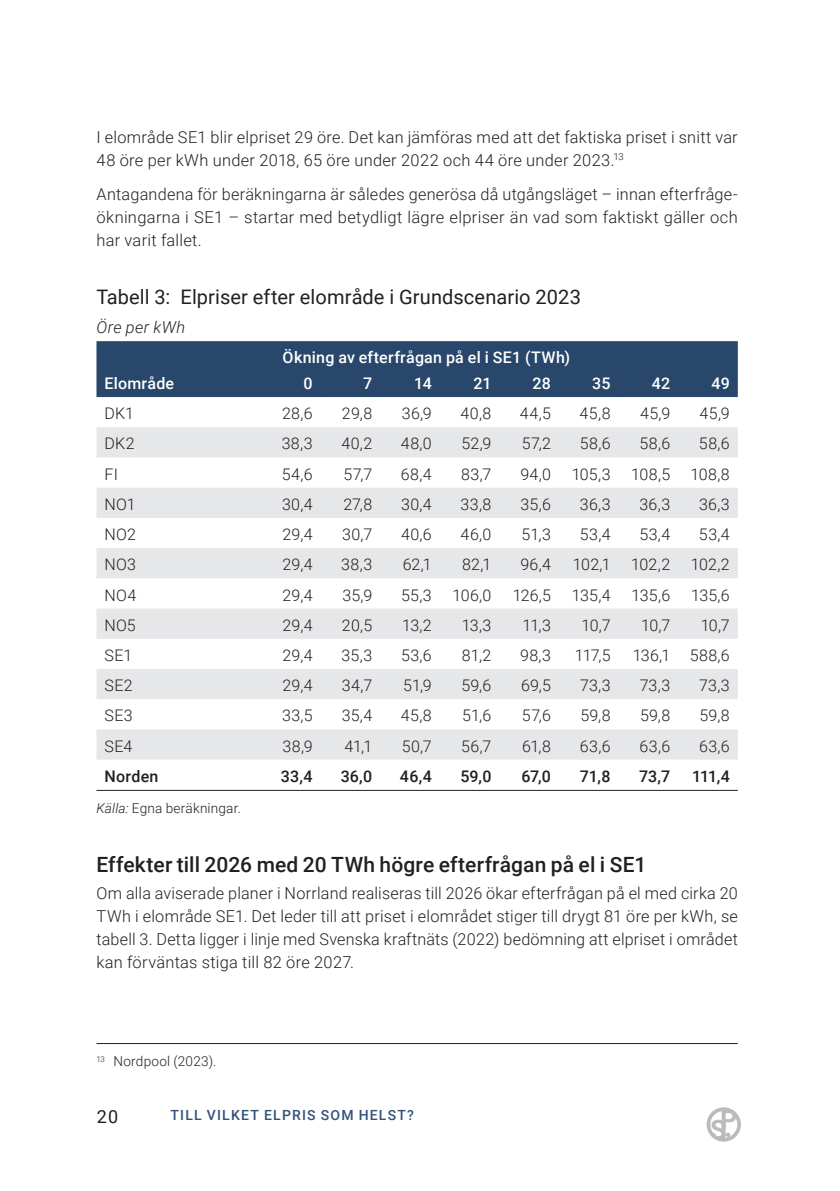
<style>
.page{position:relative;width:840px;height:1191px;background:#fff}
.page>*{position:absolute;margin:0;border:0;box-sizing:border-box;transform-origin:0 0}
.Underrubrik_1_1_Roboto_Medium{font:500 21px "Roboto";letter-spacing:.005em;color:#231f20}
.Tabell_1{font:20px "Roboto";letter-spacing:.005em;color:#231f20}
.t1{font:18px "Roboto";color:#231f20}
.Bröd_Roboto_Light_utan_indrag_2mm{font:300 16.4px/23px "Roboto";letter-spacing:.015em;color:#231f20;text-align:justify}
.Bröd_Roboto_Light_utan_indrag{font:italic 300 16.4px "Roboto";letter-spacing:.025em;color:#231f20}
.Tabell_2{font:300 16px "Roboto";letter-spacing:.015em;color:#231f20}
.Tabell_2-2{font:500 16px "Roboto";letter-spacing:.015em;color:#fff}
.Tabell_2-3{font:500 16px "Roboto";letter-spacing:.01em;color:#231f20}
.t2{font:500 14px "Roboto";letter-spacing:.085em;color:#32537a}
.Fotnot{font:300 13.6px "Roboto";letter-spacing:.015em;color:#231f20}
.Fotnot_utan_linje{font:300 13.6px "Roboto";letter-spacing:.02em;color:#231f20}
.s1{font-style:italic}
</style>
<div class="page">
<hr style="left:96px;top:790px;width:641px;height:1px;background:#231f20">
<div style="left:96px;top:341px;width:641px;height:56px;background:#28476a"></div>
<svg style="left:96px;top:427px;width:641px;height:332px;fill:#e6e7e9"></svg>
<hr style="left:96px;top:1043px;width:641px;height:1px;background:#231f20">
<p class="Bröd_Roboto_Light_utan_indrag_2mm" style="left:96px;top:125px;width:642px">I elområde SE1 blir elpriset 29 öre. Det kan jämföras med att det faktiska priset i snitt var<br>48 öre per kWh under 2018, 65 öre under 2022 och 44 öre under 2023.<sup>13</sup></p>
<p class="Bröd_Roboto_Light_utan_indrag_2mm" style="left:96px;top:182px;width:642px">Antagandena för beräkningarna är således generösa då utgångsläget – innan efterfråge&shy;ökningarna i SE1 – startar med betydligt lägre elpriser än vad som faktiskt gäller och har varit fallet.</p>
<p class="Tabell_1" style="left:96px;top:283px;width:485px">Tabell 3: Elpriser efter elområde i Grundscenario 2023</p>
<p class="Bröd_Roboto_Light_utan_indrag" style="left:96px;top:316px;width:90px">Öre per kWh</p>
<p class="Tabell_2-2" style="left:282px;top:346px;width:289px">Ökning av efterfrågan på el i SE1 (TWh)</p>
<p class="Tabell_2-2" style="left:104px;top:372px;width:71px">Elområde</p>
<p class="Tabell_2-2" style="left:303px;top:372px;width:11px">0</p>
<p class="Tabell_2-2" style="left:363px;top:372px;width:11px">7</p>
<p class="Tabell_2-2" style="left:414px;top:372px;width:19px">14</p>
<p class="Tabell_2-2" style="left:473px;top:372px;width:20px">21</p>
<p class="Tabell_2-2" style="left:532px;top:372px;width:20px">28</p>
<p class="Tabell_2-2" style="left:592px;top:372px;width:20px">35</p>
<p class="Tabell_2-2" style="left:651px;top:372px;width:20px">42</p>
<p class="Tabell_2-2" style="left:711px;top:372px;width:20px">49</p>
<p class="Tabell_2" style="left:104px;top:402px;width:31px">DK1</p>
<p class="Tabell_2" style="left:282px;top:402px;width:32px">28,6</p>
<p class="Tabell_2" style="left:342px;top:402px;width:32px">29,8</p>
<p class="Tabell_2" style="left:401px;top:402px;width:31px">36,9</p>
<p class="Tabell_2" style="left:460px;top:402px;width:32px">40,8</p>
<p class="Tabell_2" style="left:519px;top:402px;width:33px">44,5</p>
<p class="Tabell_2" style="left:579px;top:402px;width:32px">45,8</p>
<p class="Tabell_2" style="left:639px;top:402px;width:32px">45,9</p>
<p class="Tabell_2" style="left:699px;top:402px;width:32px">45,9</p>
<p class="Tabell_2" style="left:104px;top:432px;width:32px">DK2</p>
<p class="Tabell_2" style="left:281px;top:432px;width:32px">38,3</p>
<p class="Tabell_2" style="left:341px;top:432px;width:32px">40,2</p>
<p class="Tabell_2" style="left:400px;top:432px;width:33px">48,0</p>
<p class="Tabell_2" style="left:461px;top:432px;width:31px">52,9</p>
<p class="Tabell_2" style="left:521px;top:432px;width:31px">57,2</p>
<p class="Tabell_2" style="left:579px;top:432px;width:32px">58,6</p>
<p class="Tabell_2" style="left:639px;top:432px;width:32px">58,6</p>
<p class="Tabell_2" style="left:698px;top:432px;width:32px">58,6</p>
<p class="Tabell_2" style="left:104px;top:463px;width:15px">FI</p>
<p class="Tabell_2" style="left:281px;top:463px;width:32px">54,6</p>
<p class="Tabell_2" style="left:343px;top:463px;width:30px">57,7</p>
<p class="Tabell_2" style="left:401px;top:463px;width:32px">68,4</p>
<p class="Tabell_2" style="left:461px;top:463px;width:32px">83,7</p>
<p class="Tabell_2" style="left:520px;top:463px;width:32px">94,0</p>
<p class="Tabell_2" style="left:571px;top:463px;width:40px">105,3</p>
<p class="Tabell_2" style="left:631px;top:463px;width:40px">108,5</p>
<p class="Tabell_2" style="left:690px;top:463px;width:41px">108,8</p>
<p class="Tabell_2" style="left:104px;top:493px;width:33px">NO1</p>
<p class="Tabell_2" style="left:282px;top:493px;width:32px">30,4</p>
<p class="Tabell_2" style="left:343px;top:493px;width:30px">27,8</p>
<p class="Tabell_2" style="left:401px;top:493px;width:32px">30,4</p>
<p class="Tabell_2" style="left:460px;top:493px;width:32px">33,8</p>
<p class="Tabell_2" style="left:520px;top:493px;width:32px">35,6</p>
<p class="Tabell_2" style="left:579px;top:493px;width:32px">36,3</p>
<p class="Tabell_2" style="left:639px;top:493px;width:32px">36,3</p>
<p class="Tabell_2" style="left:698px;top:493px;width:32px">36,3</p>
<p class="Tabell_2" style="left:104px;top:523px;width:33px">NO2</p>
<p class="Tabell_2" style="left:282px;top:523px;width:32px">29,4</p>
<p class="Tabell_2" style="left:342px;top:523px;width:31px">30,7</p>
<p class="Tabell_2" style="left:401px;top:523px;width:32px">40,6</p>
<p class="Tabell_2" style="left:460px;top:523px;width:32px">46,0</p>
<p class="Tabell_2" style="left:521px;top:523px;width:31px">51,3</p>
<p class="Tabell_2" style="left:579px;top:523px;width:32px">53,4</p>
<p class="Tabell_2" style="left:639px;top:523px;width:32px">53,4</p>
<p class="Tabell_2" style="left:698px;top:523px;width:32px">53,4</p>
<p class="Tabell_2" style="left:104px;top:553px;width:33px">NO3</p>
<p class="Tabell_2" style="left:282px;top:553px;width:32px">29,4</p>
<p class="Tabell_2" style="left:341px;top:553px;width:32px">38,3</p>
<p class="Tabell_2" style="left:402px;top:553px;width:30px">62,1</p>
<p class="Tabell_2" style="left:462px;top:553px;width:31px">82,1</p>
<p class="Tabell_2" style="left:520px;top:553px;width:32px">96,4</p>
<p class="Tabell_2" style="left:572px;top:553px;width:39px">102,1</p>
<p class="Tabell_2" style="left:630px;top:553px;width:41px">102,2</p>
<p class="Tabell_2" style="left:690px;top:553px;width:41px">102,2</p>
<p class="Tabell_2" style="left:104px;top:583px;width:33px">NO4</p>
<p class="Tabell_2" style="left:282px;top:583px;width:32px">29,4</p>
<p class="Tabell_2" style="left:342px;top:583px;width:31px">35,9</p>
<p class="Tabell_2" style="left:401px;top:583px;width:32px">55,3</p>
<p class="Tabell_2" style="left:452px;top:583px;width:40px">106,0</p>
<p class="Tabell_2" style="left:512px;top:583px;width:40px">126,5</p>
<p class="Tabell_2" style="left:571px;top:583px;width:40px">135,4</p>
<p class="Tabell_2" style="left:631px;top:583px;width:40px">135,6</p>
<p class="Tabell_2" style="left:690px;top:583px;width:40px">135,6</p>
<p class="Tabell_2" style="left:104px;top:614px;width:33px">NO5</p>
<p class="Tabell_2" style="left:282px;top:614px;width:32px">29,4</p>
<p class="Tabell_2" style="left:342px;top:614px;width:32px">20,5</p>
<p class="Tabell_2" style="left:402px;top:614px;width:31px">13,2</p>
<p class="Tabell_2" style="left:461px;top:614px;width:31px">13,3</p>
<p class="Tabell_2" style="left:522px;top:614px;width:30px">11,3</p>
<p class="Tabell_2" style="left:581px;top:614px;width:31px">10,7</p>
<p class="Tabell_2" style="left:640px;top:614px;width:31px">10,7</p>
<p class="Tabell_2" style="left:700px;top:614px;width:31px">10,7</p>
<p class="Tabell_2" style="left:104px;top:644px;width:29px">SE1</p>
<p class="Tabell_2" style="left:282px;top:644px;width:32px">29,4</p>
<p class="Tabell_2" style="left:341px;top:644px;width:32px">35,3</p>
<p class="Tabell_2" style="left:401px;top:644px;width:32px">53,6</p>
<p class="Tabell_2" style="left:461px;top:644px;width:31px">81,2</p>
<p class="Tabell_2" style="left:520px;top:644px;width:32px">98,3</p>
<p class="Tabell_2" style="left:574px;top:644px;width:37px">117,5</p>
<p class="Tabell_2" style="left:632px;top:644px;width:39px">136,1</p>
<p class="Tabell_2" style="left:689px;top:644px;width:42px">588,6</p>
<p class="Tabell_2" style="left:104px;top:674px;width:30px">SE2</p>
<p class="Tabell_2" style="left:282px;top:674px;width:32px">29,4</p>
<p class="Tabell_2" style="left:341px;top:674px;width:32px">34,7</p>
<p class="Tabell_2" style="left:403px;top:674px;width:30px">51,9</p>
<p class="Tabell_2" style="left:461px;top:674px;width:31px">59,6</p>
<p class="Tabell_2" style="left:521px;top:674px;width:31px">69,5</p>
<p class="Tabell_2" style="left:579px;top:674px;width:32px">73,3</p>
<p class="Tabell_2" style="left:639px;top:674px;width:32px">73,3</p>
<p class="Tabell_2" style="left:698px;top:674px;width:32px">73,3</p>
<p class="Tabell_2" style="left:104px;top:704px;width:30px">SE3</p>
<p class="Tabell_2" style="left:282px;top:704px;width:32px">33,5</p>
<p class="Tabell_2" style="left:341px;top:704px;width:32px">35,4</p>
<p class="Tabell_2" style="left:400px;top:704px;width:32px">45,8</p>
<p class="Tabell_2" style="left:462px;top:704px;width:31px">51,6</p>
<p class="Tabell_2" style="left:521px;top:704px;width:31px">57,6</p>
<p class="Tabell_2" style="left:580px;top:704px;width:32px">59,8</p>
<p class="Tabell_2" style="left:639px;top:704px;width:32px">59,8</p>
<p class="Tabell_2" style="left:699px;top:704px;width:32px">59,8</p>
<p class="Tabell_2" style="left:104px;top:734px;width:29px">SE4</p>
<p class="Tabell_2" style="left:282px;top:734px;width:32px">38,9</p>
<p class="Tabell_2" style="left:344px;top:734px;width:29px">41,1</p>
<p class="Tabell_2" style="left:401px;top:734px;width:32px">50,7</p>
<p class="Tabell_2" style="left:461px;top:734px;width:32px">56,7</p>
<p class="Tabell_2" style="left:522px;top:734px;width:30px">61,8</p>
<p class="Tabell_2" style="left:579px;top:734px;width:32px">63,6</p>
<p class="Tabell_2" style="left:639px;top:734px;width:32px">63,6</p>
<p class="Tabell_2" style="left:698px;top:734px;width:32px">63,6</p>
<p class="Tabell_2-3" style="left:104px;top:765px;width:55px">Norden</p>
<p class="Tabell_2-3" style="left:281px;top:765px;width:33px">33,4</p>
<p class="Tabell_2-3" style="left:340px;top:765px;width:33px">36,0</p>
<p class="Tabell_2-3" style="left:399px;top:765px;width:33px">46,4</p>
<p class="Tabell_2-3" style="left:460px;top:765px;width:32px">59,0</p>
<p class="Tabell_2-3" style="left:521px;top:765px;width:31px">67,0</p>
<p class="Tabell_2-3" style="left:579px;top:765px;width:32px">71,8</p>
<p class="Tabell_2-3" style="left:638px;top:765px;width:33px">73,7</p>
<p class="Tabell_2-3" style="left:691px;top:765px;width:39px">111,4</p>
<p class="Fotnot" style="left:96px;top:799px;width:146px"><span class="s1">Källa:</span> Egna beräkningar.</p>
<p class="Underrubrik_1_1_Roboto_Medium" style="left:96px;top:849px;width:551px">Effekter till 2026 med 20 TWh högre efterfrågan på el i SE1</p>
<p class="Bröd_Roboto_Light_utan_indrag_2mm" style="left:96px;top:880px;width:642px">Om alla aviserade planer i Norrland realiseras till 2026 ökar efterfrågan på el med cirka 20<br>TWh i elområde SE1. Det leder till att priset i elområdet stiger till drygt 81 öre per kWh, se tabell 3. Detta ligger i linje med Svenska kraftnäts (2022) bedömning att elpriset i området kan förväntas stiga till 82 öre 2027.</p>
<p class="Fotnot_utan_linje" style="left:96px;top:1051px;width:121px"><sup>13</sup> Nordpool (2023).</p>
<p class="t1" style="left:97px;top:1104px;width:23px">20</p>
<p class="t2" style="left:170px;top:1105px;width:245px">TILL VILKET ELPRIS SOM HELST?</p>
</div>
